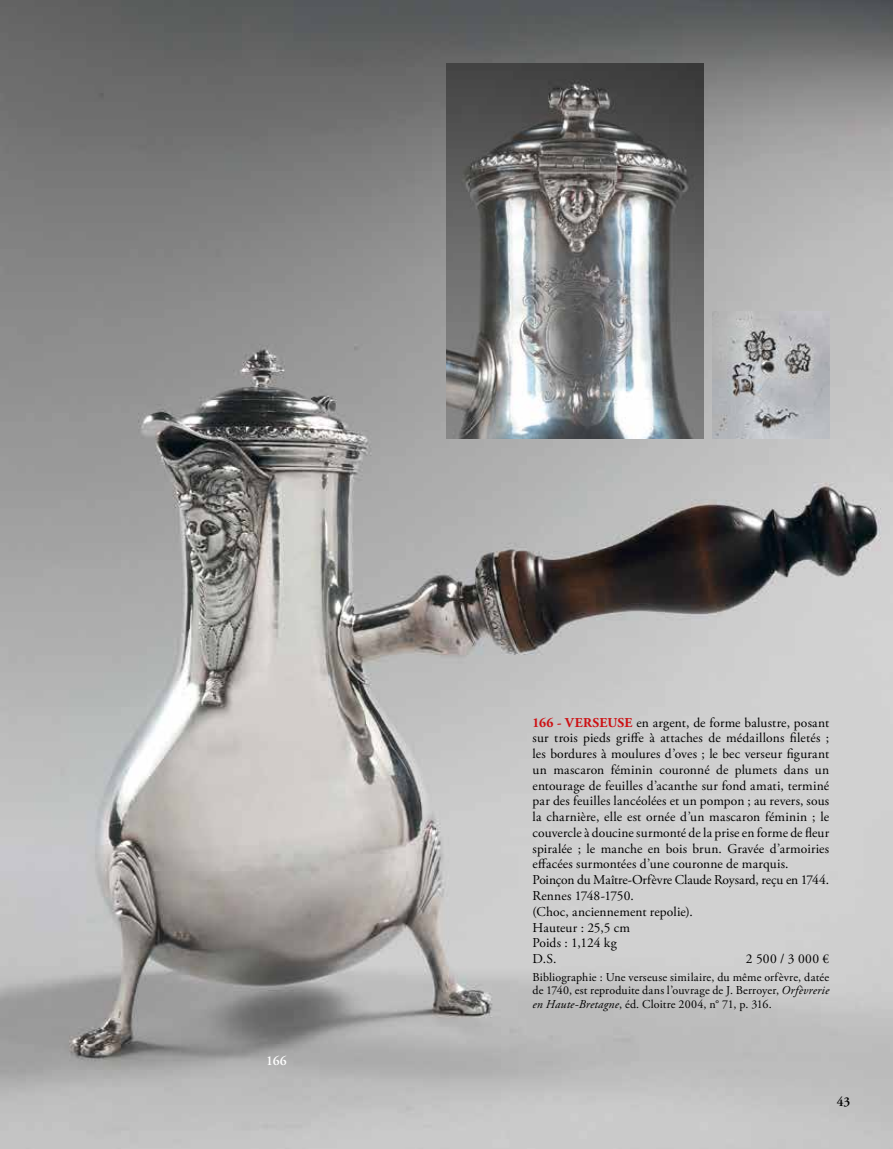
<style>
.page{position:relative;width:893px;height:1149px;background:#fff}
.page>*{position:absolute;margin:0;border:0;box-sizing:border-box;transform-origin:0 0}
.t1{font:13.5px/15.8px "Adobe Garamond Pro";letter-spacing:.01em;color:#000}
.t2{font:600 13.5px "Adobe Garamond Pro";color:#fff}
.t3{font:600 13.5px "Adobe Garamond Pro";color:#000}
.t4{font:12px/13.5px "Adobe Garamond Pro";letter-spacing:.015em;color:#000;text-align:justify}
.s1{font-weight:700;color:#cd1013}
.s2{font-style:italic}
</style>
<div class="page">
<img style="left:0;top:0;width:893px;height:1148px">
<img style="left:446px;top:64px;width:257px;height:374px">
<img style="left:712px;top:311px;width:117px;height:127px">
<p class="t2" style="left:266px;top:1052px;width:22px">166</p>
<p class="t1" style="left:533px;top:714px;width:298px"><span class="s1">166 - VERSEUSE</span> en argent, de forme balustre, posant sur trois pieds griffe à attaches de médaillons filetés ; les bordures à moulures d’oves ; le bec verseur figurant un mascaron féminin couronné de plumets dans un entourage de feuilles d’acanthe sur fond amati, terminé par des feuilles lancéolées et un pompon ; au revers, sous la charnière, elle est ornée d’un mascaron féminin ; le couvercle à doucine surmonté de la prise en forme de fleur spiralée ; le manche en bois brun. Gravée d’armoiries effacées surmontées d’une couronne de marquis.<br>Poinçon du Maître-Orfèvre Claude Roysard, reçu en 1744.<br>Rennes 1748-1750.<br>(Choc, anciennement repolie).<br>Hauteur : 25,5 cm<br>Poids : 1,124 kg<br>D.S.</p>
<p class="t1" style="left:746px;top:951px;width:85px">2 500 / 3 000 €</p>
<p class="t4" style="left:533px;top:970px;width:298px">Bibliographie : Une verseuse similaire, du même orfèvre, datée de 1740, est reproduite dans l’ouvrage de J. Berroyer, <span class="s2">Orfèvrerie en Haute-Bretagne</span>, éd. Cloitre 2004, n° 71, p. 316.</p>
<p class="t3" style="left:837px;top:1093px;width:15px">43</p>
</div>
